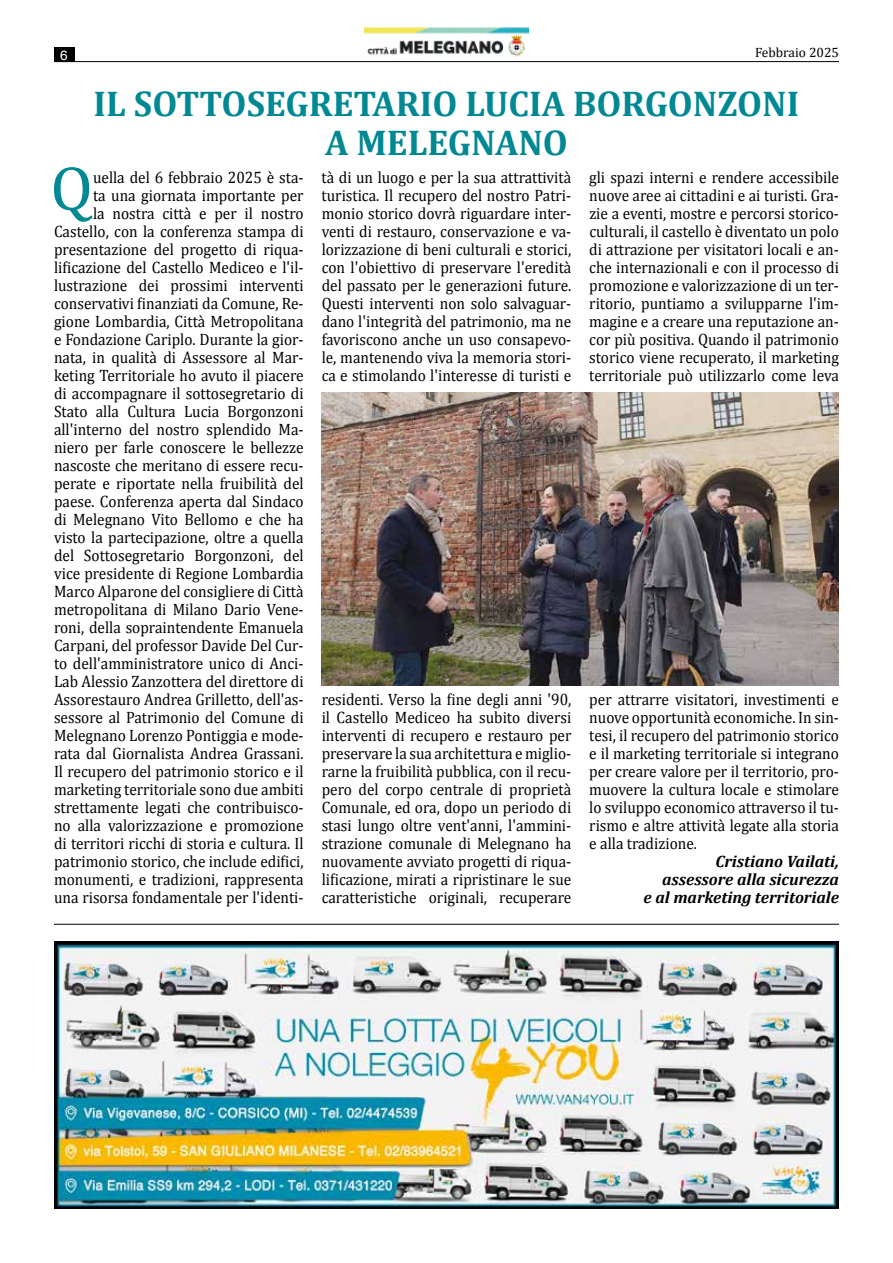
<style>
.page{position:relative;width:893px;height:1263px;background:#fff}
.page>*{position:absolute;margin:0;border:0;box-sizing:border-box;transform-origin:0 0}
.t1{font:63.45px "Cambria";color:#008893}
.t2{font:700 36px/39px "Cambria";color:#008893;text-align:center}
.t3{font:16.5px/18px "Cambria";color:#000;text-align:justify;scale:.93 1}
.t4{font:italic 700 16.5px/18px "Cambria";color:#000;text-align:right}
.t5{font:13.5px "Cambria";color:#000}
.t6{font:13.5px "Helvetica";color:#fff}
</style>
<div class="page">
<div style="left:54px;top:47px;width:20px;height:15px;background:#000"></div>
<hr style="left:54px;top:61px;width:785px;height:1px;background:#000">
<img style="left:364px;top:28px;width:164px;height:29px">
<img style="left:54px;top:941px;width:785px;height:268px">
<hr style="left:54px;top:924px;width:785px;height:1px;background:#000">
<img style="left:322px;top:392px;width:517px;height:294px">
<p class="t6" style="left:60px;top:44px;width:9px">6</p>
<p class="t5" style="left:755px;top:44px;width:85px">Febbraio 2025</p>
<h2 class="t2" style="left:94px;top:83px;width:707px">IL SOTTOSEGRETARIO LUCIA BORGONZONI<br>A MELEGNANO</h2>
<h1 class="t1" style="left:50px;top:150px;width:44px">Q</h1>
<p class="t3" style="left:54px;top:168px;width:270px;text-align:right">uella del 6 febbraio 2025 è sta-<br>ta una giornata importante per<br>la nostra città e per il nostro Castello, con la conferenza stampa di presentazione del progetto di riqua&shy;lificazione del Castello Mediceo e l'il&shy;lustrazione dei prossimi interventi conservativi finanziati da Comune, Re&shy;gione Lombardia, Città Metropolitana e Fondazione Cariplo. Durante la gior&shy;nata, in qualità di Assessore al Mar&shy;keting Territoriale ho avuto il piacere di accompagnare il sottosegretario di Stato alla Cultura Lucia Borgonzoni all'interno del nostro splendido Ma&shy;niero per farle conoscere le bellezze nascoste che meritano di essere recu&shy;perate e riportate nella fruibilità del paese. Conferenza aperta dal Sindaco di Melegnano Vito Bellomo e che ha visto la partecipazione, oltre a quella del Sottosegretario Borgonzoni, del vice presidente di Regione Lombardia Marco Alparone del consigliere di Città metropolitana di Milano Dario Vene&shy;roni, della sopraintendente Emanuela Carpani, del professor Davide Del Cur&shy;to dell'amministratore unico di Anci-Lab Alessio Zanzottera del direttore di Assorestauro Andrea Grilletto, dell'as&shy;sessore al Patrimonio del Comune di Melegnano Lorenzo Pontiggia e mode&shy;rata dal Giornalista Andrea Grassani.<br>Il recupero del patrimonio storico e il marketing territoriale sono due ambiti strettamente legati che contribuisco&shy;no alla valorizzazione e promozione di territori ricchi di storia e cultura. Il patrimonio storico, che include edifici, monumenti, e tradizioni, rappresenta una risorsa fondamentale per l'identi-</p>
<p class="t3" style="left:322px;top:168px;width:270px">tà di un luogo e per la sua attrattività turistica. Il recupero del nostro Patri&shy;monio storico dovrà riguardare inter&shy;venti di restauro, conservazione e va&shy;lorizzazione di beni culturali e storici, con l'obiettivo di preservare l'eredità del passato per le generazioni future.<br>Questi interventi non solo salvaguar&shy;dano l'integrità del patrimonio, ma ne favoriscono anche un uso consapevo&shy;le, mantenendo viva la memoria stori&shy;ca e stimolando l'interesse di turisti e</p>
<p class="t3" style="left:589px;top:168px;width:270px">gli spazi interni e rendere accessibile nuove aree ai cittadini e ai turisti. Gra&shy;zie a eventi, mostre e percorsi storico&shy;culturali, il castello è diventato un polo di attrazione per visitatori locali e an&shy;che internazionali e con il processo di promozione e valorizzazione di un ter&shy;ritorio, puntiamo a svilupparne l'im&shy;magine e a creare una reputazione an&shy;cor più positiva. Quando il patrimonio storico viene recuperato, il marketing territoriale può utilizzarlo come leva</p>
<p class="t3" style="left:322px;top:690px;width:270px">residenti. Verso la fine degli anni '90, il Castello Mediceo ha subito diversi interventi di recupero e restauro per preservare la sua architettura e miglio&shy;rarne la fruibilità pubblica, con il recu&shy;pero del corpo centrale di proprietà Comunale, ed ora, dopo un periodo di stasi lungo oltre vent'anni, l'ammini&shy;strazione comunale di Melegnano ha nuovamente avviato progetti di riqua&shy;lificazione, mirati a ripristinare le sue caratteristiche originali, recuperare</p>
<p class="t3" style="left:589px;top:690px;width:270px">per attrarre visitatori, investimenti e nuove opportunità economiche. In sin&shy;tesi, il recupero del patrimonio storico e il marketing territoriale si integrano per creare valore per il territorio, pro&shy;muovere la cultura locale e stimolare lo sviluppo economico attraverso il tu&shy;rismo e altre attività legate alla storia e alla tradizione.</p>
<p class="t4" style="left:643px;top:852px;width:197px">Cristiano Vailati, assessore alla sicurezza<br>e al marketing territoriale</p>
</div>
